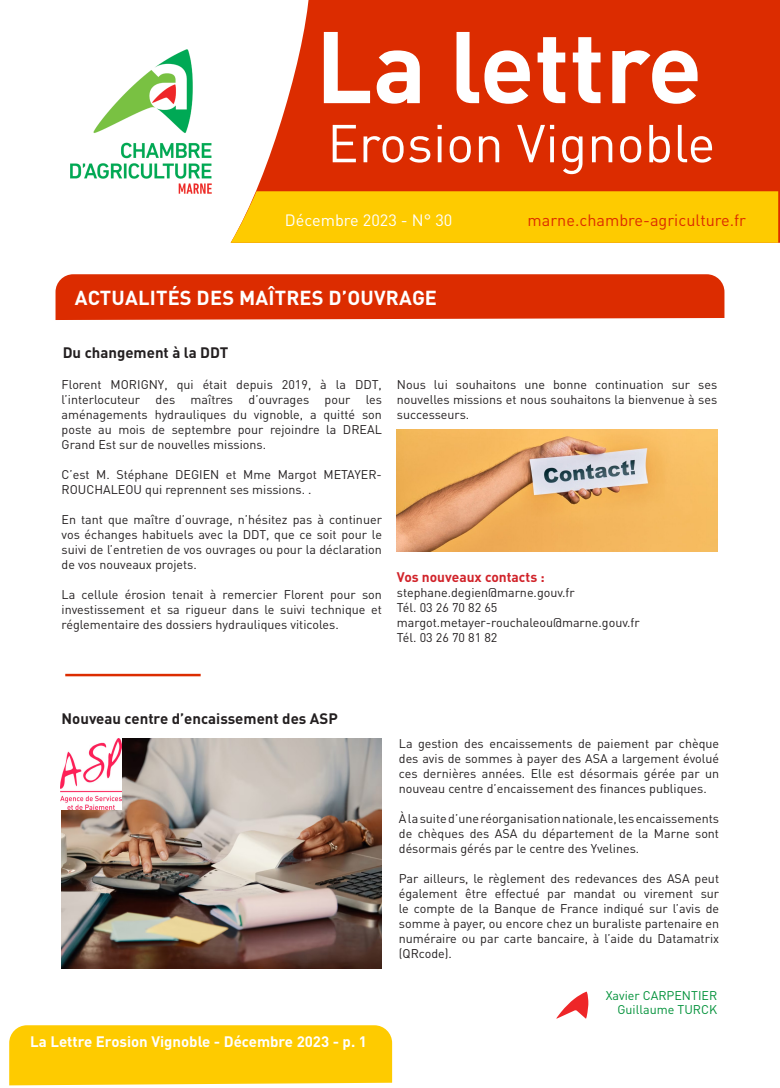
<style>
.page{position:relative;width:780px;height:1088px;background:#fff}
.page>*{position:absolute;margin:0;border:0;box-sizing:border-box;transform-origin:0 0}
.t1{font:700 100px "DIN Pro";color:#fff}
.t2{font:52.5px "DIN Pro";color:#fff}
.t3{font:700 20px "DIN Pro";letter-spacing:.01em;color:#fff}
.t4{font:16.25px "DIN Pro";color:#dc2c00}
.t5{font:16.25px "DIN Pro";color:#fff}
.t6{font:700 15px "DIN Pro";color:#231f20}
.t7{font:700 15px "DIN Pro";color:#fff}
.t8{font:700 13.75px "DIN Pro";color:#d1232a}
.t9{font:12.5px/15px "DIN Pro";color:#231f20;text-align:justify}
.t10{font:12.5px "DIN Pro";color:#009139}
</style>
<div class="page">
<div style="left:256px;top:0;width:524px;height:243px;background:#dc2c00"></div>
<div style="left:231px;top:191px;width:547px;height:52px;background:#fecb00"></div>
<img style="left:70px;top:49px;width:142px;height:145px">
<svg style="left:556px;top:992px;width:32px;height:26px"></svg>
<div style="left:55px;top:274px;width:669px;height:46px;background:#dc2c00"></div>
<div style="left:9px;top:1025px;width:383px;height:60px;background:#fecb00"></div>
<hr style="left:65px;top:674px;width:136px;height:2px;background:#dc2c00">
<img style="left:397px;top:430px;width:320px;height:121px">
<img style="left:62px;top:738px;width:320px;height:230px">
<img style="left:60px;top:738px;width:62px;height:71px">
<p class="t1" style="left:315px;top:-1px;width:388px">La lettre</p>
<p class="t2" style="left:327px;top:108px;width:389px">Erosion Vignoble</p>
<p class="t5" style="left:285px;top:209px;width:169px">Décembre 2023 - N° 30</p>
<p class="t3" style="left:75px;top:284px;width:363px">ACTUALITÉS DES MAÎTRES D’OUVRAGE</p>
<p class="t6" style="left:63px;top:342px;width:167px">Du changement à la DDT</p>
<p class="t4" style="left:527px;top:209px;width:220px">marne.chambre-agriculture.fr</p>
<p class="t9" style="left:62px;top:376px;width:322px">Florent MORIGNY, qui était depuis 2019, à la DDT, l’interlocuteur des maîtres d’ouvrages pour les aménagements hydrauliques du vignoble, a quitté son poste au mois de septembre pour rejoindre la DREAL Grand Est sur de nouvelles missions.</p>
<p class="t9" style="left:62px;top:466px;width:322px">C’est M. Stéphane DEGIEN et Mme Margot METAYER-<br>ROUCHALEOU qui reprennent ses missions. .</p>
<p class="t9" style="left:62px;top:511px;width:322px">En tant que maître d’ouvrage, n’hésitez pas à continuer vos échanges habituels avec la DDT, que ce soit pour le suivi de l’entretien de vos ouvrages ou pour la déclaration de vos nouveaux projets.</p>
<p class="t9" style="left:62px;top:586px;width:322px">La cellule érosion tenait à remercier Florent pour son investissement et sa rigueur dans le suivi technique et réglementaire des dossiers hydrauliques viticoles.</p>
<p class="t9" style="left:397px;top:376px;width:322px">Nous lui souhaitons une bonne continuation sur ses nouvelles missions et nous souhaitons la bienvenue à ses successeurs.</p>
<p class="t8" style="left:397px;top:568px;width:149px">Vos nouveaux contacts :</p>
<p class="t9" style="left:397px;top:585px;width:179px">stephane.degien@marne.gouv.fr</p>
<p class="t9" style="left:397px;top:600px;width:102px">Tél. 03 26 70 82 65</p>
<p class="t9" style="left:397px;top:615px;width:244px">margot.metayer-rouchaleou@marne.gouv.fr</p>
<p class="t9" style="left:397px;top:630px;width:102px">Tél. 03 26 70 81 82</p>
<p class="t6" style="left:62px;top:708px;width:277px">Nouveau centre d’encaissement des ASP</p>
<p class="t7" style="left:30px;top:1031px;width:338px">La Lettre Erosion Vignoble - Décembre 2023 - p. 1</p>
<p class="t9" style="left:399px;top:735px;width:322px">La gestion des encaissements de paiement par chèque des avis de sommes à payer des ASA a largement évolué ces dernières années. Elle est désormais gérée par un nouveau centre d’encaissement des finances publiques.</p>
<p class="t9" style="left:399px;top:810px;width:322px">À la suite d’une réorganisation nationale, les encaissements de chèques des ASA du département de la Marne sont désormais gérés par le centre des Yvelines.</p>
<p class="t9" style="left:399px;top:870px;width:322px">Par ailleurs, le règlement des redevances des ASA peut également être effectué par mandat ou virement sur le compte de la Banque de France indiqué sur l’avis de somme à payer, ou encore chez un buraliste partenaire en numéraire ou par carte bancaire, à l’aide du Datamatrix (QRcode).</p>
<p class="t10" style="left:605px;top:987px;width:113px">Xavier CARPENTIER</p>
<p class="t10" style="left:617px;top:1001px;width:101px">Guillaume TURCK</p>
</div>
